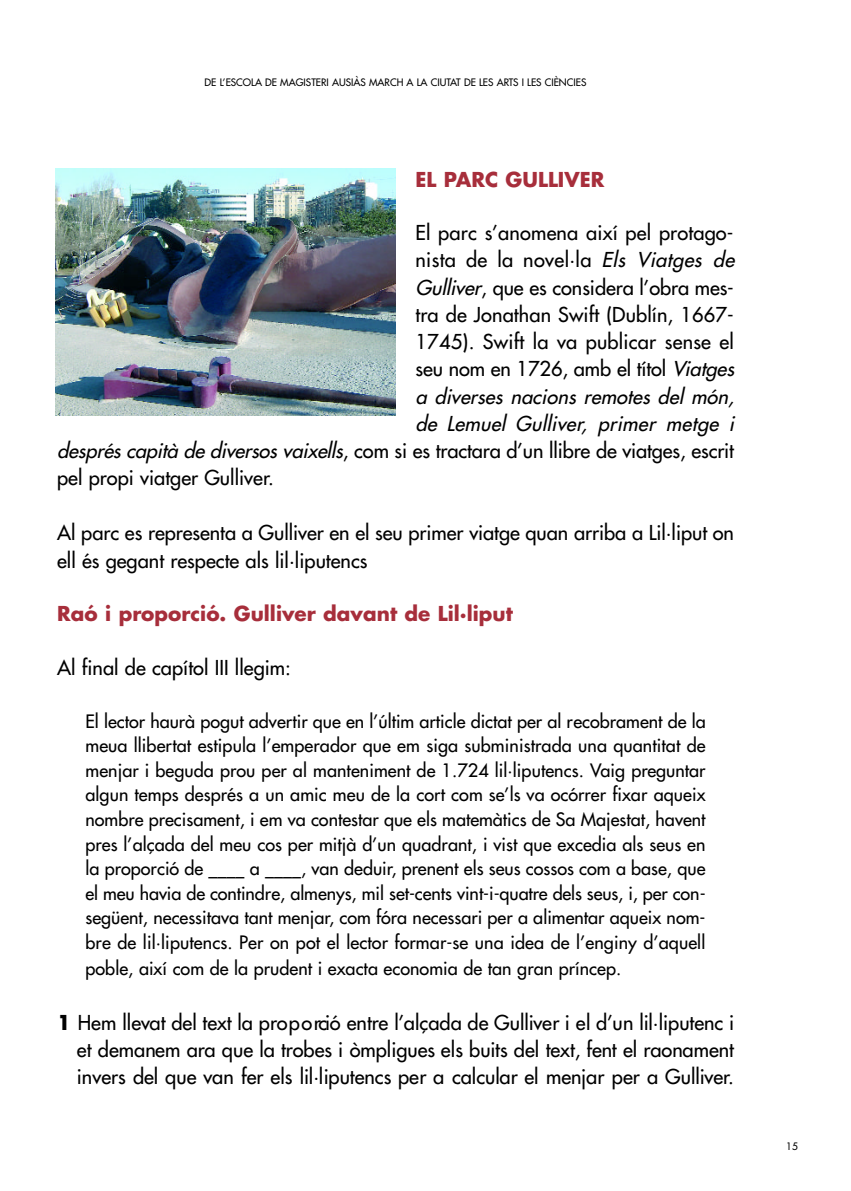
<style>
.page{position:relative;width:851px;height:1191px;background:#fff}
.page>*{position:absolute;margin:0;border:0;box-sizing:border-box;transform-origin:0 0}
.t1{font:20px/27.4px "Futura";color:#000}
.t2{font:italic 20px "Futura";letter-spacing:.01em;color:#000}
.t3{font:700 20px "Futura";color:#a72e3b}
.t4{font:20px "Futura";letter-spacing:.02em;color:#000}
.t5{font:18px/24.6px "Futura";color:#000;text-align:justify}
.t6{font:10px "Futura";color:#000}
.s1{font-style:italic}
.s2{font-weight:700}
</style>
<div class="page">
<img style="left:55px;top:168px;width:341px;height:248px">
<p class="t6" style="left:204px;top:78px;width:383px">DE L’ESCOLA DE MAGISTERI AUSIÀS MARCH A LA CIUTAT DE LES ARTS I LES CIÈNCIES</p>
<p class="t3" style="left:415px;top:171px;width:190px">EL PARC GULLIVER</p>
<p class="t1" style="left:415px;top:220px;width:319px">El parc s’anomena així pel protago-</p>
<p class="t4" style="left:415px;top:250px;width:320px">nista de la novel·la <span class="s1">Els Viatges de</span></p>
<p class="t1" style="left:415px;top:275px;width:320px"><span class="s1">Gulliver</span>, que es considera l’obra mes-</p>
<p class="t1" style="left:415px;top:302px;width:320px">tra de Jonathan Swift (Dublín, 1667-</p>
<p class="t1" style="left:415px;top:329px;width:320px">1745). Swift la va publicar sense el</p>
<p class="t1" style="left:415px;top:357px;width:320px">seu nom en 1726, amb el títol <span class="s1">Viatges</span></p>
<p class="t2" style="left:415px;top:386px;width:320px">a diverses nacions remotes del món,</p>
<p class="t2" style="left:415px;top:414px;width:320px">de Lemuel Gulliver, primer metge i</p>
<p class="t1" style="left:57px;top:438px;width:678px"><span class="s1">després capità de diversos vaixells</span>, com si es tractara d’un llibre de viatges, escrit</p>
<p class="t1" style="left:57px;top:466px;width:218px">pel propi viatger Gulliver.</p>
<p class="t1" style="left:57px;top:520px;width:678px">Al parc es representa a Gulliver en el seu primer viatge quan arriba a Lil·liput on ell és gegant respecte als lil·liputencs</p>
<p class="t3" style="left:57px;top:604px;width:457px">Raó i proporció. Gulliver davant de Lil·liput</p>
<p class="t1" style="left:57px;top:655px;width:235px">Al final de capítol III llegim:</p>
<p class="t5" style="left:85px;top:710px;width:621px">El lector haurà pogut advertir que en l’últim article dictat per al recobrament de la meua llibertat estipula l’emperador que em siga subministrada una quantitat de menjar i beguda prou per al manteniment de 1.724 lil·liputencs. Vaig preguntar algun temps després a un amic meu de la cort com se’ls va ocórrer fixar aqueix nombre precisament, i em va contestar que els matemàtics de Sa Majestat, havent pres l’alçada del meu cos per mitjà d’un quadrant, i vist que excedia als seus en la proporció de ____ a ____, van deduir, prenent els seus cossos com a base, que el meu havia de contindre, almenys, mil set-cents vint-i-quatre dels seus, i, per con&shy;següent, necessitava tant menjar, com fóra necessari per a alimentar aqueix nom&shy;bre de lil·liputencs. Per on pot el lector formar-se una idea de l’enginy d’aquell</p>
<p class="t5" style="left:85px;top:957px;width:537px">poble, així com de la prudent i exacta economia de tan gran príncep.</p>
<p class="t1" style="left:77px;top:1009px;width:658px;text-align:justify;text-indent:-20px"><span class="s2">1</span> Hem llevat del text la pro p o rció entre l’alçada de Gulliver i el d’un lil·liputenc i et demanem ara que la trobes i òmpligues els buits del text, fent el raonament invers del que van fer els lil·liputencs per a calcular el menjar per a Gulliver.</p>
<p class="t6" style="left:786px;top:1141px;width:13px">15</p>
</div>
